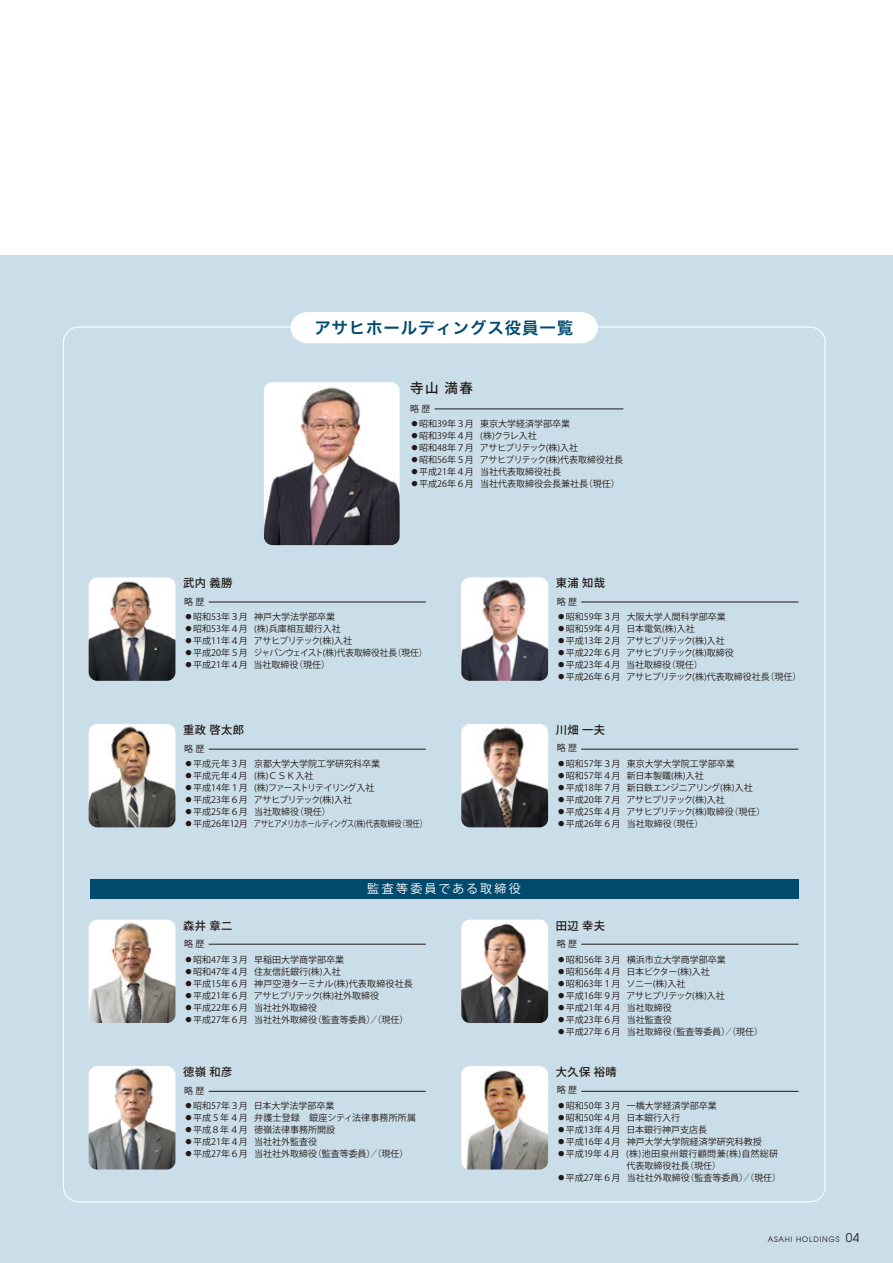
<style>
.page{position:relative;width:893px;height:1263px;background:#fff}
.page>*{position:absolute;margin:0;border:0;box-sizing:border-box;transform-origin:0 0}
.t1{font:16.5px "Hira Kaku Pro W6";letter-spacing:.05em;color:#004a6d}
.t2{font:500 13.5px "Koz Go Pro";color:#231916}
.t3{font:12px "Koz Go Pro";letter-spacing:.19em;color:#fff}
.t4{font:500 11.25px "Koz Go Pro";letter-spacing:.04em;color:#231916}
.t5{font:9px/12px "Koz Go Pro";color:#231916}
.t6{font:9px "Koz Go Pro";letter-spacing:-.02em;color:#231916}
.t7{font:9px "Koz Go Pro";letter-spacing:.02em;color:#231916}
.t8{font:9px "Koz Go Pro";letter-spacing:-.06em;color:#231916}
.t9{font:9px "Koz Go Pro";letter-spacing:-.03em;color:#231916}
.t10{font:7.5px "Avant Garde";letter-spacing:.1em;color:#231916}
.s1{font-size:12px}
</style>
<div class="page">
<div style="left:0;top:255px;width:893px;height:1008px;background:#cadee9"></div>
<hr style="left:435px;top:408px;width:188px;height:1px;background:#231916">
<img style="left:264px;top:382px;width:136px;height:163px">
<div style="left:90px;top:879px;width:708px;height:20px;background:#004a6d"></div>
<img style="left:461px;top:578px;width:87px;height:103px">
<img style="left:89px;top:577px;width:86px;height:104px">
<hr style="left:209px;top:602px;width:217px;height:1px;background:#231916">
<hr style="left:209px;top:749px;width:217px;height:1px;background:#231916">
<img style="left:461px;top:724px;width:87px;height:103px">
<img style="left:89px;top:724px;width:86px;height:103px">
<hr style="left:581px;top:602px;width:217px;height:1px;background:#231916">
<hr style="left:581px;top:749px;width:217px;height:1px;background:#231916">
<hr style="left:209px;top:944px;width:217px;height:1px;background:#231916">
<hr style="left:209px;top:1091px;width:217px;height:1px;background:#231916">
<hr style="left:581px;top:944px;width:217px;height:1px;background:#231916">
<hr style="left:581px;top:1091px;width:217px;height:1px;background:#231916">
<img style="left:89px;top:919px;width:86px;height:104px">
<img style="left:461px;top:919px;width:87px;height:104px">
<img style="left:89px;top:1066px;width:86px;height:103px">
<img style="left:461px;top:1066px;width:87px;height:103px">
<div style="left:291px;top:312px;width:307px;height:31px;background:#fff"></div>
<h1 class="t1" style="left:314px;top:313px;width:261px">アサヒホールディングス役員一覧</h1>
<h2 class="t2" style="left:410px;top:379px;width:64px">寺山 満春</h2>
<p class="t5" style="left:410px;top:418px;width:162px">●昭和39年３月 東京大学経済学部卒業</p>
<p class="t5" style="left:410px;top:430px;width:128px">●昭和39年４月 (株)クラレ入社</p>
<p class="t6" style="left:410px;top:442px;width:170px">●昭和48年７月 アサヒプリテック(株)入社</p>
<p class="t5" style="left:410px;top:454px;width:215px">●昭和56年５月 アサヒプリテック(株)代表取締役社長</p>
<p class="t5" style="left:410px;top:466px;width:153px">●平成21年４月 当社代表取締役社長</p>
<p class="t5" style="left:410px;top:478px;width:211px">●平成26年６月 当社代表取締役会長兼社長（現任）</p>
<p class="t5" style="left:410px;top:403px;width:22px">略歴</p>
<p class="t4" style="left:183px;top:576px;width:51px">武内 義勝</p>
<p class="t5" style="left:184px;top:596px;width:22px">略歴</p>
<p class="t5" style="left:184px;top:611px;width:153px">●昭和53年３月 神戸大学法学部卒業</p>
<p class="t5" style="left:184px;top:623px;width:158px">●昭和53年４月 (株)兵庫相互銀行入社</p>
<p class="t6" style="left:184px;top:635px;width:170px">●平成11年４月 アサヒプリテック(株)入社</p>
<p class="t5" style="left:184px;top:647px;width:245px">●平成20年５月 ジャパンウェイスト(株)代表取締役社長（現任）</p>
<p class="t5" style="left:184px;top:659px;width:147px">●平成21年４月 当社取締役（現任）</p>
<p class="t4" style="left:183px;top:722px;width:63px">重政 啓太郎</p>
<p class="t5" style="left:184px;top:743px;width:22px">略歴</p>
<p class="t5" style="left:184px;top:758px;width:197px">●平成元年３月 京都大学大学院工学研究科卒業</p>
<p class="t5" style="left:184px;top:770px;width:131px">●平成元年４月 (株)ＣＳＫ入社</p>
<p class="t8" style="left:184px;top:782px;width:192px">●平成14年１月 (株)ファーストリテイリング入社</p>
<p class="t6" style="left:184px;top:794px;width:170px">●平成23年６月 アサヒプリテック(株)入社</p>
<p class="t5" style="left:184px;top:806px;width:148px">●平成25年６月 当社取締役（現任）</p>
<p class="t6" style="left:184px;top:818px;width:244px">●平成26年12月 アサヒアメリカホールディングス(株)代表取締役（現任）</p>
<h3 class="t3" style="left:367px;top:881px;width:155px">監査等委員である取締役</h3>
<p class="t4" style="left:183px;top:918px;width:51px">森井 章二</p>
<p class="t5" style="left:184px;top:938px;width:22px">略歴</p>
<p class="t5" style="left:184px;top:953px;width:162px">●昭和47年３月 早稲田大学商学部卒業</p>
<p class="t5" style="left:184px;top:965px;width:158px">●昭和47年４月 住友信託銀行(株)入社</p>
<p class="t5" style="left:184px;top:977px;width:230px">●平成15年６月 神戸空港ターミナル(株)代表取締役社長</p>
<p class="t5" style="left:184px;top:989px;width:197px">●平成21年６月 アサヒプリテック(株)社外取締役</p>
<p class="t5" style="left:184px;top:1001px;width:135px">●平成22年６月 当社社外取締役</p>
<p class="t5" style="left:184px;top:1013px;width:226px">●平成27年６月 当社社外取締役（監査等委員）／（現任）</p>
<p class="t4" style="left:183px;top:1065px;width:51px">徳嶺 和彦</p>
<p class="t5" style="left:184px;top:1085px;width:22px">略歴</p>
<p class="t5" style="left:184px;top:1100px;width:152px">●昭和57年３月 日本大学法学部卒業</p>
<p class="t7" style="left:184px;top:1112px;width:233px">●平成５年４月 弁護士登録　銀座シティ法律事務所所属</p>
<p class="t5" style="left:184px;top:1124px;width:153px">●平成８年４月 徳嶺法律事務所開設</p>
<p class="t5" style="left:184px;top:1136px;width:135px">●平成21年４月 当社社外監査役</p>
<p class="t5" style="left:184px;top:1148px;width:226px">●平成27年６月 当社社外取締役（監査等委員）／（現任）</p>
<p class="t4" style="left:556px;top:576px;width:51px">東浦 知哉</p>
<p class="t5" style="left:557px;top:596px;width:22px">略歴</p>
<p class="t5" style="left:557px;top:611px;width:171px">●昭和59年３月 大阪大学人間科学部卒業</p>
<p class="t5" style="left:557px;top:623px;width:139px">●昭和59年４月 日本電気(株)入社</p>
<p class="t6" style="left:557px;top:635px;width:170px">●平成13年２月 アサヒプリテック(株)入社</p>
<p class="t5" style="left:557px;top:647px;width:179px">●平成22年６月 アサヒプリテック(株)取締役</p>
<p class="t5" style="left:557px;top:659px;width:147px">●平成23年４月 当社取締役（現任）</p>
<p class="t5" style="left:557px;top:671px;width:246px">●平成26年６月 アサヒプリテック(株)代表取締役社長（現任）</p>
<p class="t4" style="left:556px;top:722px;width:51px">川畑 一夫</p>
<p class="t5" style="left:557px;top:742px;width:22px">略歴</p>
<p class="t5" style="left:557px;top:758px;width:180px">●昭和57年３月 東京大学大学院工学部卒業</p>
<p class="t5" style="left:557px;top:770px;width:148px">●昭和57年４月 新日本製鐵(株)入社</p>
<p class="t9" style="left:557px;top:782px;width:197px">●平成18年７月 新日鉄エンジニアリング(株)入社</p>
<p class="t6" style="left:557px;top:794px;width:170px">●平成20年７月 アサヒプリテック(株)入社</p>
<p class="t5" style="left:557px;top:806px;width:210px">●平成25年４月 アサヒプリテック(株)取締役（現任）</p>
<p class="t5" style="left:557px;top:818px;width:148px">●平成26年６月 当社取締役（現任）</p>
<p class="t4" style="left:556px;top:918px;width:51px">田辺 幸夫</p>
<p class="t5" style="left:557px;top:938px;width:22px">略歴</p>
<p class="t5" style="left:557px;top:953px;width:171px">●昭和56年３月 横浜市立大学商学部卒業</p>
<p class="t5" style="left:557px;top:965px;width:155px">●昭和56年４月 日本ビクター(株)入社</p>
<p class="t5" style="left:557px;top:977px;width:130px">●昭和63年１月 ソニー(株)入社</p>
<p class="t6" style="left:557px;top:989px;width:170px">●平成16年９月 アサヒプリテック(株)入社</p>
<p class="t5" style="left:557px;top:1001px;width:117px">●平成21年４月 当社取締役</p>
<p class="t5" style="left:557px;top:1013px;width:117px">●平成23年６月 当社監査役</p>
<p class="t5" style="left:557px;top:1025px;width:208px">●平成27年６月 当社取締役（監査等委員）／（現任）</p>
<p class="t4" style="left:556px;top:1065px;width:63px">大久保 裕晴</p>
<p class="t5" style="left:557px;top:1084px;width:22px">略歴</p>
<p class="t5" style="left:557px;top:1100px;width:162px">●昭和50年３月 一橋大学経済学部卒業</p>
<p class="t5" style="left:557px;top:1112px;width:125px">●昭和50年４月 日本銀行入行</p>
<p class="t5" style="left:557px;top:1124px;width:152px">●平成13年４月 日本銀行神戸支店長</p>
<p class="t5" style="left:557px;top:1136px;width:207px">●平成16年４月 神戸大学大学院経済学研究科教授</p>
<p class="t5" style="left:557px;top:1148px;width:242px">●平成19年４月 (株)池田泉州銀行顧問兼(株)自然総研　　　　　　　　　 代表取締役社長（現任）</p>
<p class="t5" style="left:557px;top:1172px;width:226px">●平成27年６月 当社社外取締役（監査等委員）／（現任）</p>
<p class="t10" style="left:768px;top:1234px;width:93px">ASAHI HOLDINGS <span class="s1">04</span></p>
</div>
